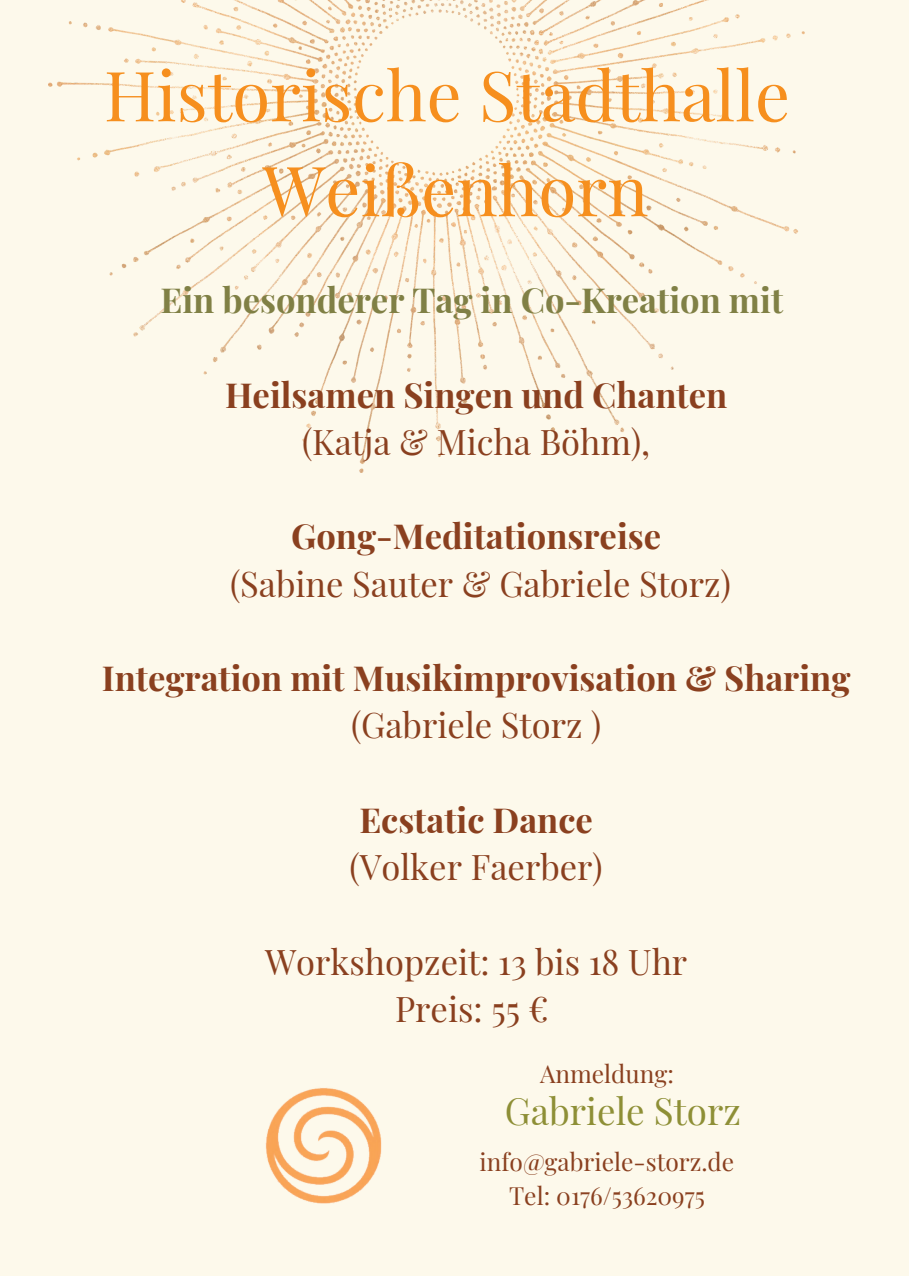
<style>
.page{position:relative;width:909px;height:1276px;background:#fdf9eb}
.page>*{position:absolute;margin:0;border:0;box-sizing:border-box;transform-origin:0 0}
.t1{font:69.3px/94.8px "Playfair Display";color:#f68f1e;text-align:center}
.t2{font:36.9px "Playfair Display";color:#8e8f36}
.t3{font:34.5px/47.4px "Playfair Display";color:#8a401f;text-align:center}
.t4{font:700 34.5px "Playfair Display";color:#8a401f}
.t5{font:700 34.5px "Playfair Display";color:#808045}
.t6{font:24.6px/34.2px "Playfair Display";color:#8a401f;text-align:center}
</style>
<div class="page">
<img style="left:49px;top:0;width:756px;height:473px">
<img style="left:265px;top:1088px;width:117px;height:116px">
<h1 class="t1" style="left:104px;top:45px;width:688px">Historische Stadthalle<br>Weißenhorn</h1>
<p class="t5" style="left:160px;top:276px;width:624px">Ein besonderer Tag in Co-Kreation mit</p>
<p class="t4" style="left:225px;top:370px;width:504px">Heilsamen Singen und Chanten</p>
<p class="t3" style="left:302px;top:417px;width:350px">(Katja &amp; Micha Böhm),</p>
<p class="t4" style="left:291px;top:512px;width:372px">Gong-Meditationsreise</p>
<p class="t3" style="left:230px;top:559px;width:502px">(Sabine Sauter &amp; Gabriele Storz)</p>
<p class="t4" style="left:102px;top:654px;width:750px">Integration mit Musikimprovisation &amp; Sharing</p>
<p class="t3" style="left:351px;top:700px;width:252px">(Gabriele Storz )</p>
<p class="t4" style="left:359px;top:796px;width:235px">Ecstatic Dance</p>
<p class="t3" style="left:350px;top:842px;width:255px">(Volker Faerber)</p>
<p class="t3" style="left:265px;top:937px;width:424px">Workshopzeit: 13 bis 18 Uhr<br>Preis: 55 €</p>
<p class="t6" style="left:540px;top:1056px;width:135px">Anmeldung:</p>
<p class="t2" style="left:505px;top:1085px;width:237px">Gabriele Storz</p>
<p class="t6" style="left:480px;top:1144px;width:256px">info@gabriele-storz.de<br>Tel: 0176/53620975</p>
</div>
